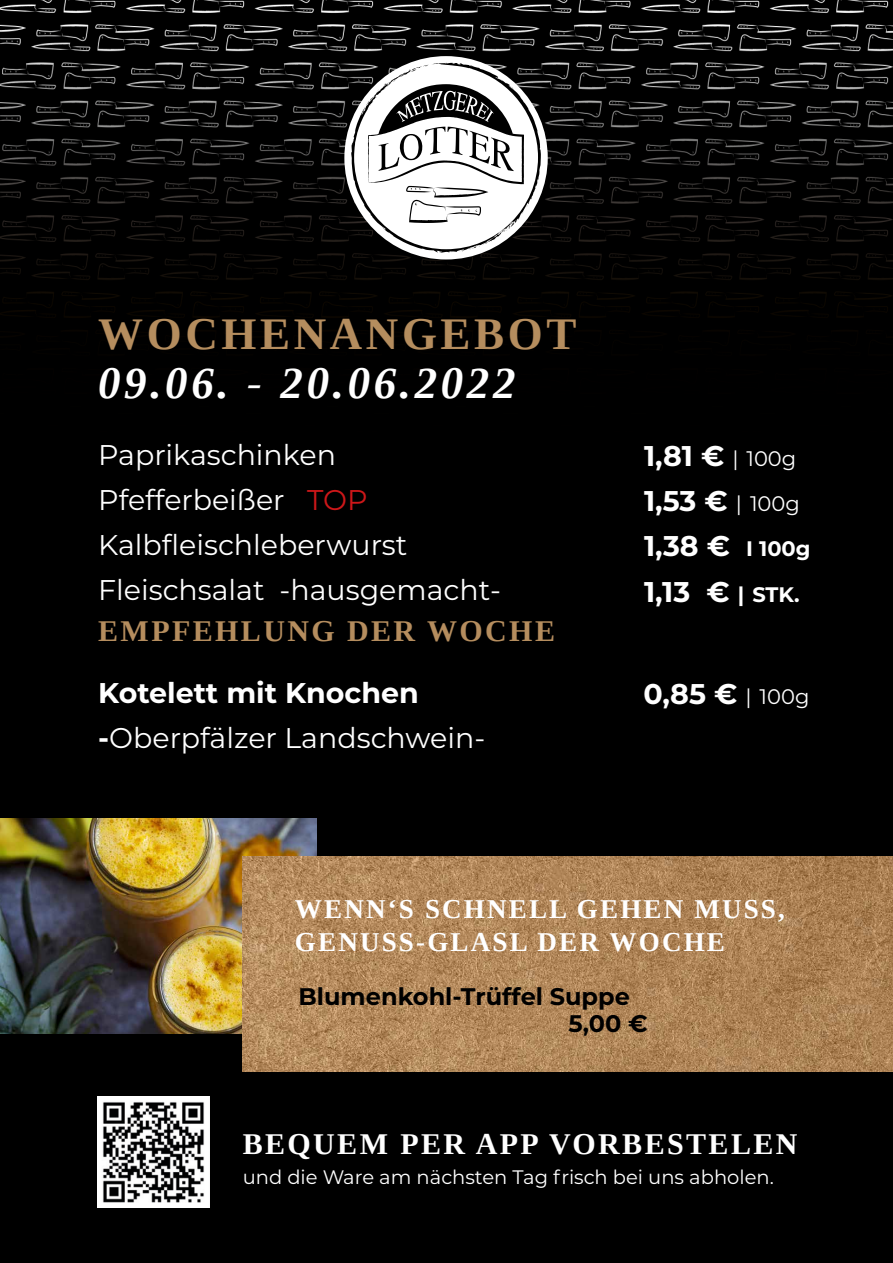
<style>
.page{position:relative;width:893px;height:1263px;background:#000}
.page>*{position:absolute;margin:0;border:0;box-sizing:border-box;transform-origin:0 0}
.t1{font:italic 700 45px "Liberation Serif";letter-spacing:.08em;color:#fff}
.t2{font:700 45px "Liberation Serif";letter-spacing:.08em;color:#b58d5e}
.t3{font:700 30px "Liberation Serif";letter-spacing:.08em;color:#fff}
.t4{font:700 30px "Liberation Serif";letter-spacing:.08em;color:#b58d5e}
.t5{font:28.5px/45.2px "Montserrat";color:#fff}
.t6{font:700 28.5px/45.2px "Montserrat";color:#fff}
.t7{font:700 27px/33px "Liberation Serif";letter-spacing:.08em;color:#fff}
.t8{font:700 24px/27px "Montserrat";color:#000}
.t9{font:19.5px "Montserrat";color:#fff}
.s1{color:#cd1719}
.s2{font-weight:400;font-size:21px}
.s3{font-size:21px}
.s4{font-weight:700}
</style>
<div class="page">
<img style="left:0;top:0;width:889px;height:13px">
<svg style="left:0;top:24px;width:893px;height:294px"></svg>
<div style="left:344px;top:56px;width:204px;height:203px;background:#fff;border-radius:50%"></div>
<svg style="left:351px;top:63px;width:190px;height:190px"></svg>
<img style="left:0;top:818px;width:316px;height:215px">
<img style="left:243px;top:856px;width:650px;height:216px">
<img style="left:98px;top:1096px;width:112px;height:111px">
<h1 class="t2" style="left:98px;top:304px;width:480px">WOCHENANGEBOT</h1>
<h1 class="t1" style="left:98px;top:353px;width:419px">09.06. - 20.06.2022</h1>
<p class="t5" style="left:98px;top:431px;width:404px">Paprikaschinken<br>Pfefferbeißer <span class="s1">TOP<br></span>Kalbfleischleberwurst<br>Fleischsalat -hausgemacht-</p>
<p class="t6" style="left:644px;top:432px;width:168px">1,81 € <span class="s2">| 100g<br></span>1,53 € <span class="s2">| 100g<br></span>1,38 € <span class="s3">I 100g<br></span>1,13 € <span class="s3">| STK.</span></p>
<p class="t4" style="left:98px;top:611px;width:458px">EMPFEHLUNG DER WOCHE</p>
<p class="t5" style="left:98px;top:669px;width:389px"><span class="s4">Kotelett mit Knochen -</span>Oberpfälzer Landschwein-</p>
<p class="t6" style="left:643px;top:670px;width:168px">0,85 € <span class="s2">| 100g</span></p>
<p class="t7" style="left:295px;top:892px;width:492px">WENN‘S SCHNELL GEHEN MUSS,<br>GENUSS-GLASL DER WOCHE</p>
<p class="t8" style="left:569px;top:982px;width:81px;text-indent:-270px">Blumenkohl-Trüffel Suppe<br>5,00 €</p>
<p class="t3" style="left:243px;top:1124px;width:556px">BEQUEM PER APP VORBESTELEN</p>
<p class="t9" style="left:243px;top:1164px;width:533px">und die Ware am nächsten Tag frisch bei uns abholen.</p>
</div>
